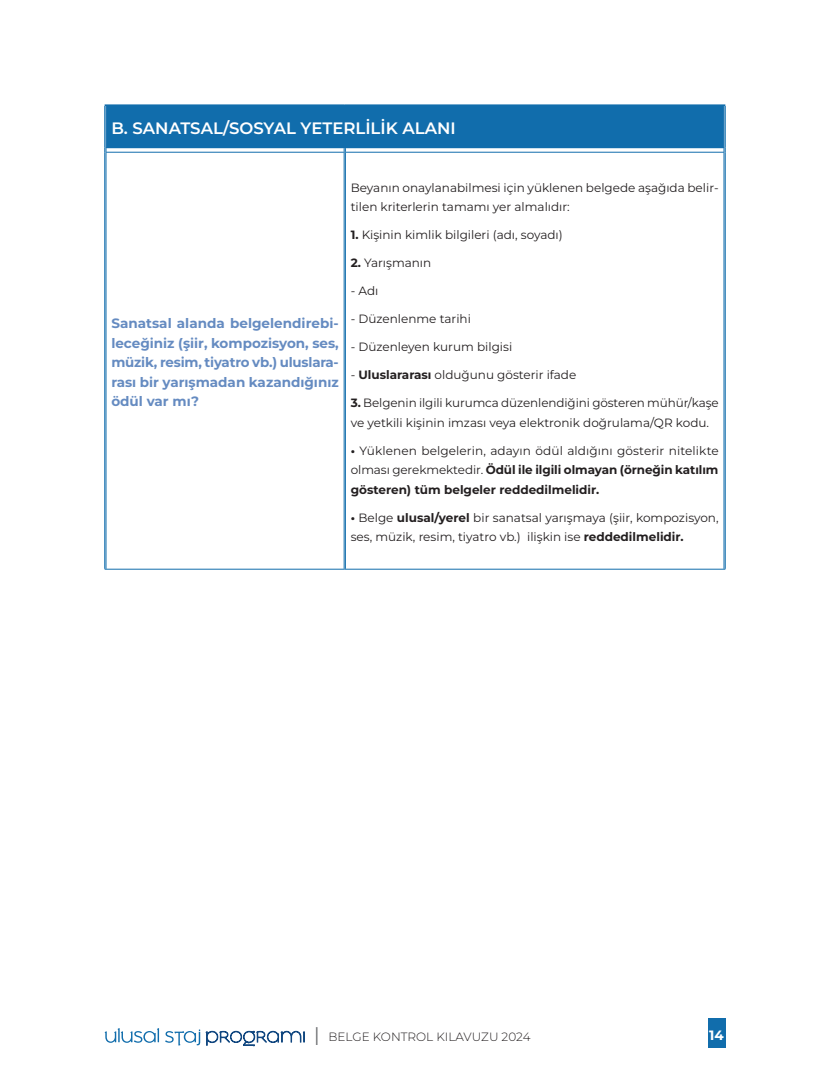
<style>
.page{position:relative;width:830px;height:1085px;background:#fff}
.page>*{position:absolute;margin:0;border:0;box-sizing:border-box;transform-origin:0 0}
.TR_gövde{font:300 25.5px "Montserrat";color:#6c6d70}
.TR_başlık_3{font:600 16.5px "Montserrat";color:#fff}
.soru{font:700 13.5px/19.5px "Montserrat";color:#658bc1;text-align:justify}
.t1{font:700 13.5px "Montserrat";color:#fff}
.cevap{font:12px/19.5px "Montserrat";color:#231f20}
.t2{font:300 12px "Montserrat";color:#231f20}
.s1{font-weight:700}
</style>
<div class="page">
<div style="left:105px;top:105px;width:619px;height:43px;background:#116dac"></div>
<hr style="left:105px;top:106px;width:1px;height:42px;background:#fff">
<hr style="left:105px;top:104px;width:239px;height:2px;background:#116dac">
<hr style="left:344px;top:104px;width:381px;height:2px;background:#116dac">
<hr style="left:104px;top:106px;width:1px;height:42px;background:#116dac">
<hr style="left:724px;top:106px;width:1px;height:42px;background:#116dac">
<svg style="left:104px;top:148px;width:3px;height:4px"></svg>
<hr style="left:104px;top:152px;width:1px;height:416px;background:#116dac">
<hr style="left:106px;top:152px;width:1px;height:416px;background:#116dac">
<hr style="left:344px;top:152px;width:1px;height:416px;background:#116dac">
<hr style="left:345px;top:152px;width:1px;height:416px;background:#116dac">
<hr style="left:723px;top:152px;width:1px;height:416px;background:#116dac">
<hr style="left:724px;top:152px;width:1px;height:416px;background:#116dac">
<hr style="left:106px;top:152px;width:238px;height:1px;background:#116dac">
<hr style="left:344px;top:152px;width:379px;height:1px;background:#116dac">
<hr style="left:105px;top:568px;width:239px;height:1px;background:#116dac">
<hr style="left:344px;top:568px;width:381px;height:1px;background:#116dac">
<div style="left:707px;top:1018px;width:18px;height:30px;background:#116dac"></div>
<svg style="left:105px;top:1028px;width:54px;height:14px"></svg>
<svg style="left:165px;top:1029px;width:139px;height:17px"></svg>
<p class="TR_başlık_3" style="left:111px;top:117px;width:345px">B. SANATSAL/SOSYAL YETERLİLİK ALANI</p>
<p class="soru" style="left:111px;top:313px;width:229px">Sanatsal alanda belgelendirebi&shy;leceğiniz (şiir, kompozisyon, ses, müzik, resim, tiyatro vb.) uluslara&shy;rası bir yarışmadan kazandığınız ödül var mı?</p>
<p class="cevap" style="left:350px;top:177px;width:369px">Beyanın onaylanabilmesi için yüklenen belgede aşağıda belir&shy;tilen kriterlerin tamamı yer almalıdır:</p>
<p class="cevap" style="left:350px;top:225px;width:213px"><span class="s1">1.</span> Kişinin kimlik bilgileri (adı, soyadı)</p>
<p class="cevap" style="left:350px;top:253px;width:82px"><span class="s1">2.</span> Yarışmanın</p>
<p class="cevap" style="left:350px;top:281px;width:29px">- Adı</p>
<p class="cevap" style="left:350px;top:309px;width:122px">- Düzenlenme tarihi</p>
<p class="cevap" style="left:350px;top:337px;width:163px">- Düzenleyen kurum bilgisi</p>
<p class="cevap" style="left:350px;top:365px;width:227px">- <span class="s1">Uluslararası</span> olduğunu gösterir ifade</p>
<p class="cevap" style="left:350px;top:393px;width:369px"><span class="s1">3.</span> Belgenin ilgili kurumca düzenlendiğini gösteren mühür/kaşe ve yetkili kişinin imzası veya elektronik doğrulama/QR kodu.</p>
<p class="cevap" style="left:350px;top:440px;width:369px;text-align:justify"><span class="s1">•</span> Yüklenen belgelerin, adayın ödül aldığını gösterir nitelikte olması gerekmektedir. <span class="s1">Ödül ile ilgili olmayan (örneğin katılım gösteren) tüm belgeler reddedilmelidir.</span></p>
<p class="cevap" style="left:350px;top:507px;width:369px"><span class="s1">•</span> Belge <span class="s1">ulusal/yerel</span> bir sanatsal yarışmaya (şiir, kompozisyon, ses, müzik, resim, tiyatro vb.) ilişkin ise <span class="s1">reddedilmelidir.</span></p>
<p class="TR_gövde" style="left:313px;top:1018px;width:9px">I</p>
<p class="t2" style="left:328px;top:1028px;width:203px">BELGE KONTROL KILAVUZU 2024</p>
<p class="t1" style="left:709px;top:1026px;width:16px">14</p>
</div>
